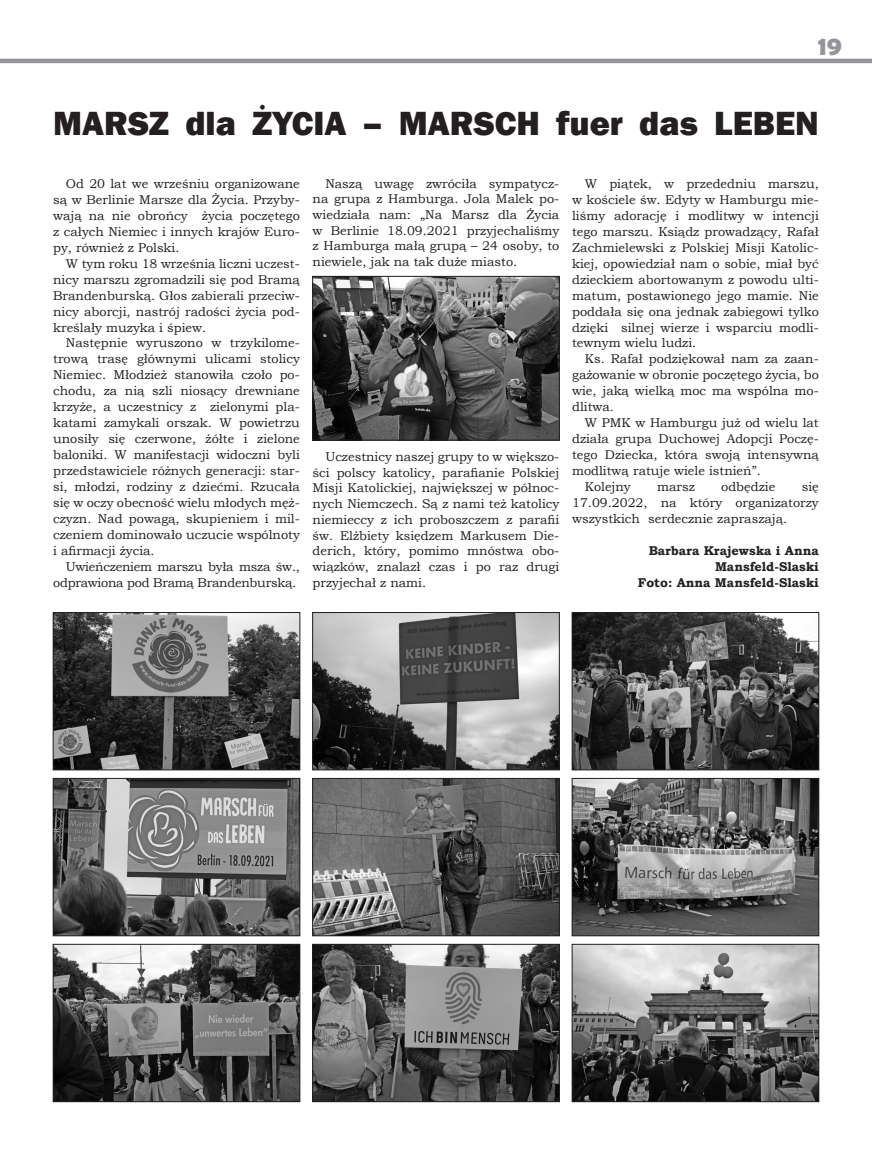
<style>
.page{position:relative;width:872px;height:1157px;background:#fff}
.page>*{position:absolute;margin:0;border:0;box-sizing:border-box;transform-origin:0 0}
.t1{font:800 34.5px "Franklin Gothic";color:#231f20}
.t2{font:700 27px "Berlin Sans FB Demi";color:#939598}
.t3{font:12.75px/15.9px "Bookman Old Style";color:#231f20;text-align:justify}
.t4{font:12.75px/15.9px "Bookman Old Style";letter-spacing:-.02em;color:#231f20;text-align:right}
.t5{font:700 12.75px/15.9px "Bookman Old Style";color:#231f20;text-align:right}
</style>
<div class="page">
<hr style="left:0;top:59px;width:872px;height:4px;background:#939598">
<img style="left:314px;top:278px;width:243px;height:160px">
<div style="left:312px;top:276px;width:247px;height:164px;border:1px solid #231f20"></div>
<img style="left:55px;top:614px;width:243px;height:154px">
<div style="left:53px;top:612px;width:247px;height:158px;border:1px solid #231f20"></div>
<img style="left:314px;top:614px;width:243px;height:154px">
<div style="left:312px;top:612px;width:247px;height:158px;border:1px solid #231f20"></div>
<img style="left:574px;top:614px;width:243px;height:154px">
<div style="left:572px;top:612px;width:247px;height:158px;border:1px solid #231f20"></div>
<img style="left:55px;top:946px;width:243px;height:153px">
<div style="left:53px;top:944px;width:247px;height:157px;border:1px solid #231f20"></div>
<img style="left:314px;top:946px;width:243px;height:153px">
<div style="left:312px;top:944px;width:247px;height:157px;border:1px solid #231f20"></div>
<img style="left:574px;top:946px;width:243px;height:153px">
<div style="left:572px;top:944px;width:247px;height:157px;border:1px solid #231f20"></div>
<img style="left:314px;top:780px;width:243px;height:154px">
<div style="left:312px;top:778px;width:247px;height:158px;border:1px solid #231f20"></div>
<img style="left:574px;top:780px;width:243px;height:154px">
<div style="left:572px;top:778px;width:247px;height:158px;border:1px solid #231f20"></div>
<img style="left:55px;top:780px;width:243px;height:154px">
<div style="left:53px;top:778px;width:247px;height:158px;border:1px solid #231f20"></div>
<h2 class="t2" style="left:818px;top:30px;width:25px">19</h2>
<h1 class="t1" style="left:53px;top:101px;width:767px">MARSZ dla ŻYCIA – MARSCH fuer das LEBEN</h1>
<p class="t3" style="left:53px;top:175px;width:248px;text-indent:13px">Od 20 lat we wrześniu organizowane są w Berlinie Marsze dla Życia. Przyby&shy;wają na nie obrońcy życia poczętego z całych Niemiec i innych krajów Euro&shy;py, również z Polski.</p>
<p class="t3" style="left:53px;top:255px;width:248px;text-indent:13px">W tym roku 18 września liczni uczest&shy;nicy marszu zgromadzili się pod Bramą Brandenburską. Głos zabierali przeciw&shy;nicy aborcji, nastrój radości życia pod&shy;kreślały muzyka i śpiew.</p>
<p class="t3" style="left:53px;top:335px;width:248px;text-indent:13px">Następnie wyruszono w trzykilome&shy;trową trasę głównymi ulicami stolicy Niemiec. Młodzież stanowiła czoło po&shy;chodu, za nią szli niosący drewniane krzyże, a uczestnicy z zielonymi pla&shy;katami zamykali orszak. W powietrzu unosiły się czerwone, żółte i zielone baloniki. W manifestacji widoczni byli przedstawiciele różnych generacji: star&shy;si, młodzi, rodziny z dziećmi. Rzucała się w oczy obecność wielu młodych męż&shy;czyzn. Nad powagą, skupieniem i mil&shy;czeniem dominowało uczucie wspólnoty i afirmacji życia.</p>
<p class="t4" style="left:53px;top:559px;width:248px">Uwieńczeniem marszu była msza św., odprawiona pod Bramą Brandenburską.</p>
<p class="t3" style="left:313px;top:176px;width:248px;text-indent:13px">Naszą uwagę zwróciła sympatycz&shy;na grupa z Hamburga. Jola Malek po&shy;wiedziała nam: „Na Marsz dla Życia w Berlinie 18.09.2021 przyjechaliśmy z Hamburga małą grupą – 24 osoby, to niewiele, jak na tak duże miasto.</p>
<p class="t3" style="left:313px;top:448px;width:248px;text-indent:13px">Uczestnicy naszej grupy to w większo&shy;ści polscy katolicy, parafianie Polskiej Misji Katolickiej, największej w północ&shy;nych Niemczech. Są z nami też katolicy niemieccy z ich proboszczem z parafii św. Elżbiety księdzem Markusem Die&shy;derich, który, pomimo mnóstwa obo&shy;wiązków, znalazł czas i po raz drugi przyjechał z nami.</p>
<p class="t3" style="left:572px;top:175px;width:248px;text-indent:13px">W piątek, w przededniu marszu, w kościele św. Edyty w Hamburgu mie&shy;liśmy adorację i modlitwy w intencji tego marszu. Ksiądz prowadzący, Rafał Zachmielewski z Polskiej Misji Katolic&shy;kiej, opowiedział nam o sobie, miał być dzieckiem abortowanym z powodu ulti&shy;matum, postawionego jego mamie. Nie poddała się ona jednak zabiegowi tylko dzięki silnej wierze i wsparciu modli&shy;tewnym wielu ludzi.</p>
<p class="t3" style="left:572px;top:351px;width:248px;text-indent:13px">Ks. Rafał podziękował nam za zaan&shy;gażowanie w obronie poczętego życia, bo wie, jaką wielką moc ma wspólna mo&shy;dlitwa.</p>
<p class="t3" style="left:585px;top:415px;width:235px">W PMK w Hamburgu już od wielu lat</p>
<p class="t3" style="left:572px;top:431px;width:248px">działa grupa Duchowej Adopcji Poczę-</p>
<p class="t3" style="left:572px;top:447px;width:248px">tego Dziecka, która swoją intensywną</p>
<p class="t3" style="left:572px;top:463px;width:190px">modlitwą ratuje wiele istnień”.</p>
<p class="t3" style="left:585px;top:479px;width:47px">Kolejny</p>
<p class="t3" style="left:657px;top:479px;width:39px">marsz</p>
<p class="t3" style="left:721px;top:479px;width:56px">odbędzie</p>
<p class="t3" style="left:572px;top:479px;width:248px;text-indent:230px">się 17.09.2022, na który organizatorzy wszystkich serdecznie zapraszają.</p>
<p class="t5" style="left:637px;top:542px;width:183px">Barbara Krajewska i Anna<br>Mansfeld-Slaski<br>Foto: Anna Mansfeld-Slaski</p>
</div>
